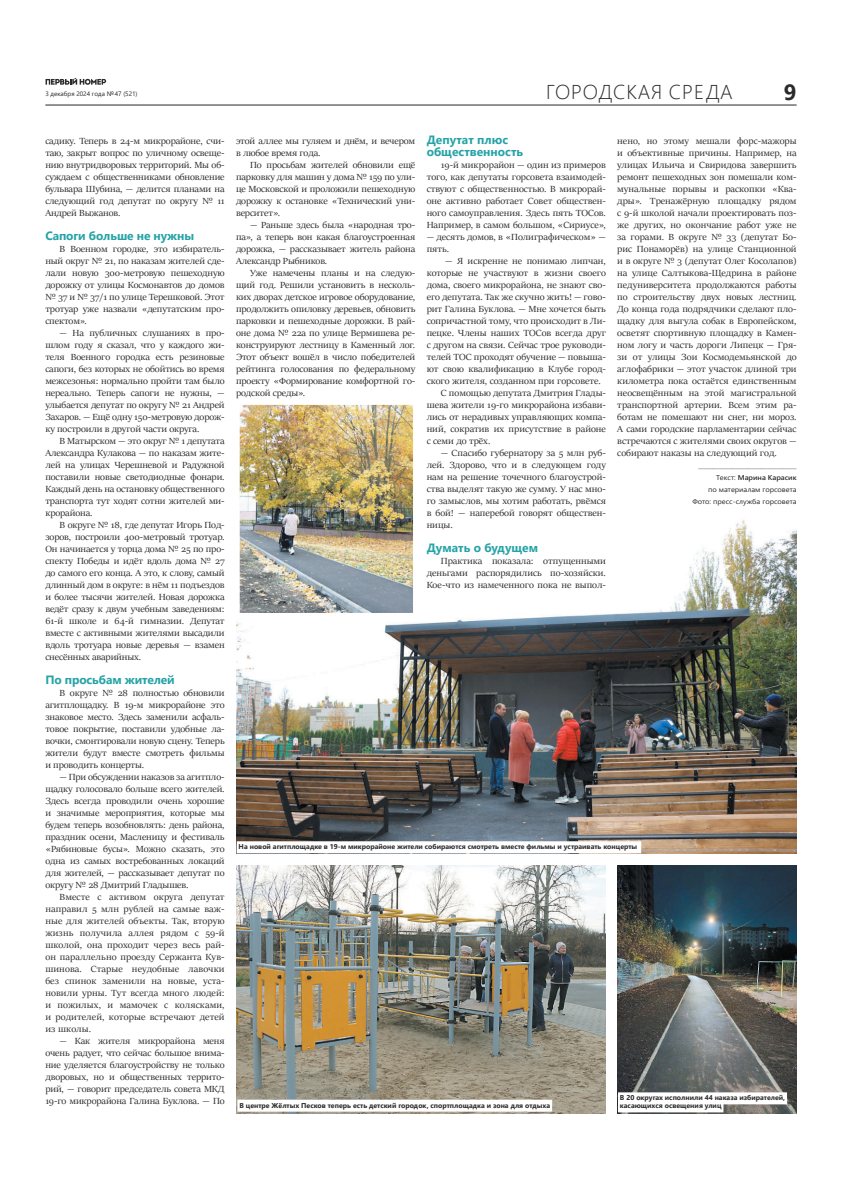
<style>
.page{position:relative;width:842px;height:1191px;background:#fff}
.page>*{position:absolute;margin:0;border:0;box-sizing:border-box;transform-origin:0 0}
.t1{font:700 22px "Segoe UI";color:#2b292a}
.t2{font:300 20px "Segoe UI";letter-spacing:.045em;color:#2b292a}
.t3{font:700 12px/12px "Segoe UI";color:#26a3a7}
.t4{font:10px/12px "Sitka Banner";color:#2b292a;text-align:justify;scale:1.07 1}
.t5{font:9.9px "Sitka Banner";color:#2b292a;scale:1.07 1}
.t6{font:700 7px "Segoe UI";color:#2b292a}
.t7{font:7px/12px "Segoe UI";color:#2b292a;text-align:right;scale:1.07 1}
.t8{font:6.4px "Segoe UI";color:#2b292a}
.s1{font-weight:600}
</style>
<div class="page">
<svg style="left:46px;top:78px;width:60px;height:7px"></svg>
<hr style="left:45px;top:104px;width:752px;height:1px;background:#2b292a">
<img style="left:236px;top:865px;width:370px;height:248px">
<img style="left:236px;top:520px;width:561px;height:334px">
<img style="left:617px;top:865px;width:180px;height:248px">
<img style="left:241px;top:406px;width:171px;height:206px">
<div style="left:234px;top:399px;width:185px;height:220px;border:6px solid #fff"></div>
<div style="left:237px;top:841px;width:404px;height:12px;background:#fff"></div>
<div style="left:618px;top:1092px;width:169px;height:12px;background:#fff"></div>
<div style="left:618px;top:1100px;width:105px;height:12px;background:#fff"></div>
<div style="left:237px;top:1099px;width:315px;height:12px;background:#fff"></div>
<p class="t8" style="left:45px;top:88px;width:94px">3 декабря 2024 года №47 (521)</p>
<h2 class="t2" style="left:546px;top:73px;width:188px">ГОРОДСКАЯ СРЕДА</h2>
<h1 class="t1" style="left:784px;top:71px;width:14px">9</h1>
<p class="t4" style="left:45px;top:135px;width:169px">садику. Теперь в 24-м микрорайоне, счи&shy;таю, закрыт вопрос по уличному освеще&shy;нию внутридворовых территорий. Мы об&shy;суждаем с общественниками обновление бульвара Шубина, — делится планами на следующий год депутат по округу № 11<br>Андрей Выжанов.</p>
<p class="t3" style="left:45px;top:229px;width:150px">Сапоги больше не нужны</p>
<p class="t4" style="left:45px;top:243px;width:169px;text-indent:14px">В Военном городке, это избиратель&shy;ный округ № 21, по наказам жителей сде&shy;лали новую 300-метровую пешеходную дорожку от улицы Космонавтов до домов № 37 и № 37/1 по улице Терешковой. Этот тротуар уже назвали «депутатским про&shy;спектом».</p>
<p class="t4" style="left:45px;top:327px;width:169px;text-indent:14px">— На публичных слушаниях в про&shy;шлом году я сказал, что у каждого жи&shy;теля Военного городка есть резиновые сапоги, без которых не обойтись во время межсезонья: нормально пройти там было нереально. Теперь сапоги не нужны, — улыбается депутат по округу № 21 Андрей Захаров. — Ещё одну 150-метровую дорож&shy;ку построили в другой части округа.</p>
<p class="t4" style="left:45px;top:435px;width:169px;text-indent:14px">В Матырском — это округ № 1 депутата Александра Кулакова — по наказам жите&shy;лей на улицах Черешневой и Радужной поставили новые светодиодные фонари.<br>Каждый день на остановку общественного транспорта тут ходят сотни жителей ми&shy;крорайона.</p>
<p class="t4" style="left:45px;top:519px;width:169px;text-indent:14px">В округе № 18, где депутат Игорь Под&shy;зоров, построили 400-метровый тротуар.<br>Он начинается у торца дома № 25 по про&shy;спекту Победы и идёт вдоль дома № 27 до самого его конца. А это, к слову, самый длинный дом в округе: в нём 11 подъездов и более тысячи жителей. Новая дорожка ведёт сразу к двум учебным заведениям:<br>61-й школе и 64-й гимназии. Депутат вместе с активными жителями высадили вдоль тротуара новые деревья — взамен снесённых аварийных.</p>
<p class="t3" style="left:45px;top:673px;width:131px">По просьбам жителей</p>
<p class="t4" style="left:45px;top:687px;width:169px;text-indent:14px">В округе № 28 полностью обновили агитплощадку. В 19-м микрорайоне это знаковое место. Здесь заменили асфаль&shy;товое покрытие, поставили удобные ла&shy;вочки, смонтировали новую сцену. Теперь жители будут вместе смотреть фильмы и проводить концерты.</p>
<p class="t4" style="left:45px;top:771px;width:169px;text-indent:14px">— При обсуждении наказов за агитпло&shy;щадку голосовало больше всего жителей.<br>Здесь всегда проводили очень хорошие и значимые мероприятия, которые мы будем теперь возобновлять: день района, праздник осени, Масленицу и фестиваль «Рябиновые бусы». Можно сказать, это одна из самых востребованных локаций для жителей, — рассказывает депутат по округу № 28 Дмитрий Гладышев.</p>
<p class="t4" style="left:45px;top:891px;width:169px;text-indent:14px">Вместе с активом округа депутат направил 5 млн рублей на самые важ&shy;ные для жителей объекты. Так, вторую жизнь получила аллея рядом с 59-й школой, она проходит через весь рай&shy;он параллельно проезду Сержанта Кув&shy;шинова. Старые неудобные лавочки без спинок заменили на новые, уста&shy;новили урны. Тут всегда много людей: и пожилых, и мамочек с колясками, и родителей, которые встречают детей из школы.</p>
<p class="t4" style="left:45px;top:1035px;width:169px;text-indent:14px">— Как жителя микрорайона меня очень радует, что сейчас большое внима&shy;ние уделяется благоустройству не только дворовых, но и общественных террито&shy;рий, — говорит председатель совета МКД 19-го микрорайона Галина Буклова. — По</p>
<p class="t3" style="left:427px;top:133px;width:98px">Депутат плюс общественность</p>
<p class="t4" style="left:427px;top:159px;width:169px;text-indent:14px">19-й микрорайон — один из примеров того, как депутаты горсовета взаимодей&shy;ствуют с общественностью. В микрорай&shy;оне активно работает Совет обществен&shy;ного самоуправления. Здесь пять ТОСов.<br>Например, в самом большом, «Сириусе»,</p>
<p class="t4" style="left:427px;top:231px;width:169px">— десять домов, в «Полиграфическом» — пять.</p>
<p class="t4" style="left:445px;top:255px;width:152px">— Я искренне не понимаю липчан,</p>
<p class="t4" style="left:427px;top:267px;width:169px">которые не участвуют в жизни своего</p>
<p class="t4" style="left:427px;top:279px;width:169px">дома, своего микрорайона, не знают сво-</p>
<p class="t4" style="left:427px;top:291px;width:169px">его депутата. Так же скучно жить! — гово-</p>
<p class="t4" style="left:427px;top:303px;width:169px">рит Галина Буклова. — Мне хочется быть</p>
<p class="t4" style="left:427px;top:315px;width:169px">сопричастной тому, что происходит в Ли-</p>
<p class="t4" style="left:427px;top:327px;width:169px">пецке. Члены наших ТОСов всегда друг</p>
<p class="t4" style="left:427px;top:339px;width:169px">с другом на связи. Сейчас трое руководи-</p>
<p class="t4" style="left:427px;top:351px;width:169px">телей ТОС проходят обучение — повыша-</p>
<p class="t4" style="left:427px;top:363px;width:169px">ют свою квалификацию в Клубе город-</p>
<p class="t4" style="left:427px;top:375px;width:164px">ского жителя, созданном при горсовете.</p>
<p class="t4" style="left:441px;top:387px;width:156px">С помощью депутата Дмитрия Глады-</p>
<p class="t4" style="left:427px;top:399px;width:169px">шева жители 19-го микрорайона избави-</p>
<p class="t4" style="left:427px;top:411px;width:169px">лись от нерадивых управляющих компа-</p>
<p class="t4" style="left:427px;top:423px;width:169px">ний, сократив их присутствие в районе</p>
<p class="t4" style="left:427px;top:435px;width:61px">с семи до трёх.</p>
<p class="t4" style="left:427px;top:447px;width:169px;text-indent:14px">— Спасибо губернатору за 5 млн руб&shy;лей. Здорово, что и в следующем году нам на решение точечного благоустрой&shy;ства выделят такую же сумму. У нас мно&shy;го замыслов, мы хотим работать, рвёмся в бой! — наперебой говорят обществен&shy;ницы.</p>
<p class="t3" style="left:427px;top:541px;width:113px">Думать о будущем</p>
<p class="t4" style="left:427px;top:555px;width:169px;text-indent:14px">Практика показала: отпущенными деньгами распорядились по-хозяйски.<br>Кое-что из намеченного пока не выпол-</p>
<p class="t4" style="left:617px;top:135px;width:169px">нено, но этому мешали форс-мажоры и объективные причины. Например, на улицах Ильича и Свиридова завершить ремонт пешеходных зон помешали ком&shy;мунальные порывы и раскопки «Ква&shy;дры». Тренажёрную площадку рядом с 9-й школой начали проектировать поз&shy;же других, но окончание работ уже не за горами. В округе № 33 (депутат Бо&shy;рис Понаморёв) на улице Станционной и в округе № 3 (депутат Олег Косолапов) на улице Салтыкова-Щедрина в районе педуниверситета продолжаются работы по строительству двух новых лестниц.<br>До конца года подрядчики сделают пло&shy;щадку для выгула собак в Европейском, осветят спортивную площадку в Камен&shy;ном логу и часть дороги Липецк — Гря&shy;зи от улицы Зои Космодемьянской до аглофабрики — этот участок длиной три километра пока остаётся единственным неосвещённым на этой магистральной транспортной артерии. Всем этим ра&shy;ботам не помешают ни снег, ни мороз.<br>А сами городские парламентарии сейчас встречаются с жителями своих округов — собирают наказы на следующий год.</p>
<p class="t5" style="left:699px;top:458px;width:93px">____________________</p>
<p class="t7" style="left:692px;top:471px;width:99px">Текст: <span class="s1">Марина Карасик<br></span>по материалам горсовета<br>Фото: пресс-служба горсовета</p>
<p class="t4" style="left:236px;top:135px;width:169px">этой аллее мы гуляем и днём, и вечером в любое время года.</p>
<p class="t4" style="left:236px;top:159px;width:169px;text-indent:14px">По просьбам жителей обновили ещё парковку для машин у дома № 159 по ули&shy;це Московской и проложили пешеходную дорожку к остановке «Технический уни&shy;верситет».</p>
<p class="t4" style="left:236px;top:219px;width:169px;text-indent:14px">— Раньше здесь была «народная тро&shy;па», а теперь вон какая благоустроенная дорожка, — рассказывает житель района Александр Рыбников.</p>
<p class="t4" style="left:236px;top:267px;width:169px;text-indent:14px">Уже намечены планы и на следую&shy;щий год. Решили установить в несколь&shy;ких дворах детское игровое оборудование, продолжить опиловку деревьев, обновить парковки и пешеходные дорожки. В рай&shy;оне дома № 22а по улице Вермишева ре&shy;конструируют лестницу в Каменный лог.<br>Этот объект вошёл в число победителей рейтинга голосования по федеральному проекту «Формирование комфортной го&shy;родской среды».</p>
<p class="t6" style="left:239px;top:840px;width:400px">На новой агитплощадке в 19-м микрорайоне жители собираются смотреть вместе фильмы и устраивать концерты</p>
<p class="t6" style="left:620px;top:1091px;width:167px">В 20 округах исполнили 44 наказа избирателей,</p>
<p class="t6" style="left:239px;top:1098px;width:312px">В центре Жёлтых Песков теперь есть детский городок, спортплощадка и зона для отдыха</p>
<p class="t6" style="left:620px;top:1099px;width:103px">касающихся освещения улиц</p>
</div>
